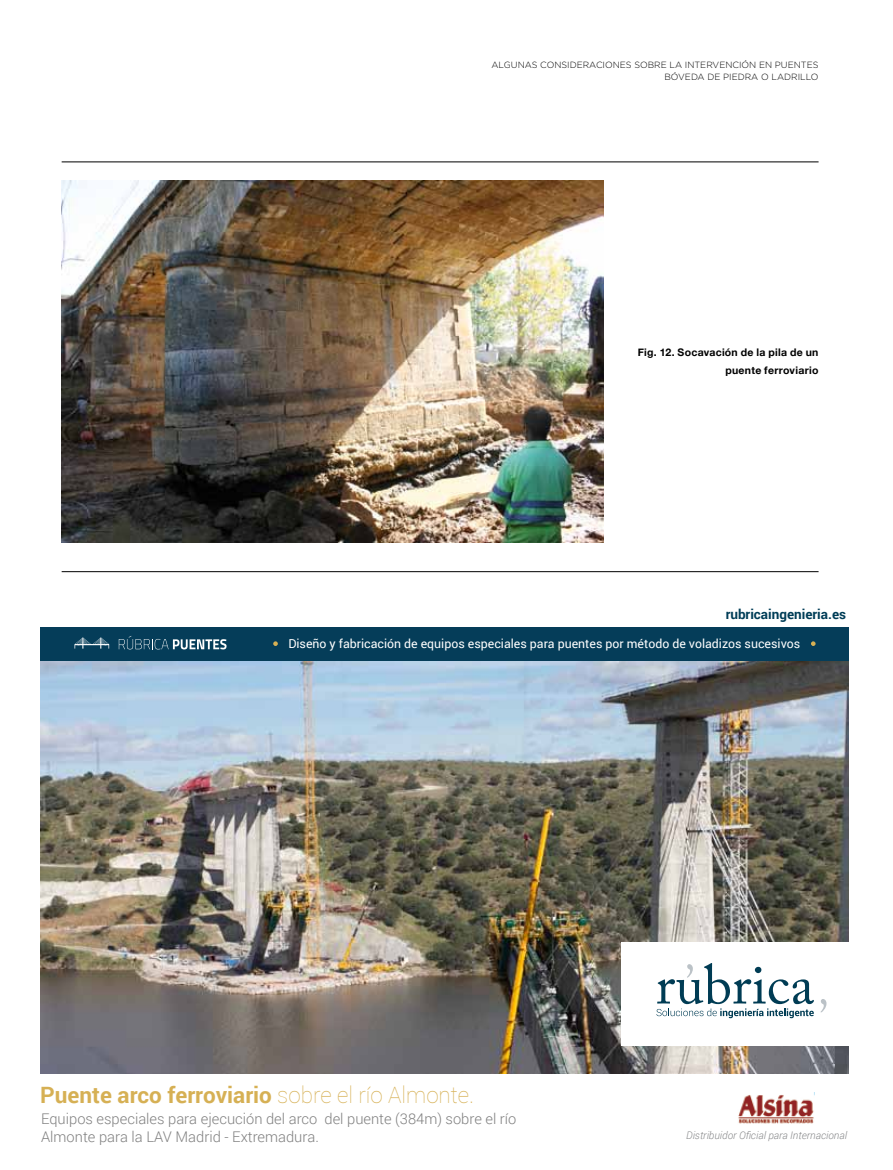
<style>
.page{position:relative;width:893px;height:1170px;background:#fff}
.page>*{position:absolute;margin:0;border:0;box-sizing:border-box;transform-origin:0 0}
.t1{font:700 22.5px "Roboto";color:#d6b054}
.t2{font:300 14.7px/17.7px "Roboto";color:#808080}
.t3{font:700 13.5px "Roboto";color:#003d57}
.t4{font:12.3px "Roboto";color:#fff}
.t5{font:700 10.5px/18px "Helvetica Neue";letter-spacing:.025em;color:#000;text-align:right}
.t6{font:italic 300 10.5px "Roboto";color:#87888a}
.t7{font:300 9px "Gotham";color:#000}
.s1{font-weight:100}
</style>
<div class="page">
<hr style="left:62px;top:162px;width:757px;height:1px;background:#000">
<img style="left:62px;top:181px;width:542px;height:361px">
<img style="left:40px;top:660px;width:808px;height:413px">
<div style="left:40px;top:627px;width:808px;height:33px;background:#053d59"></div>
<svg style="left:273px;top:641px;width:5px;height:5px"></svg>
<svg style="left:811px;top:641px;width:5px;height:5px"></svg>
<svg style="left:119px;top:636px;width:108px;height:13px"></svg>
<svg style="left:75px;top:637px;width:34px;height:11px"></svg>
<div style="left:622px;top:941px;width:269px;height:104px;background:#fff"></div>
<svg style="left:821px;top:999px;width:5px;height:13px"></svg>
<svg style="left:656px;top:963px;width:158px;height:55px"></svg>
<img style="left:738px;top:1094px;width:76px;height:30px">
<hr style="left:62px;top:571px;width:757px;height:1px;background:#000">
<p class="t7" style="left:491px;top:59px;width:27px">ALGUNA</p>
<p class="t7" style="left:532px;top:59px;width:46px">S CONSIDERA</p>
<p class="t7" style="left:596px;top:59px;width:17px">CIONE</p>
<p class="t7" style="left:626px;top:59px;width:22px">S SOBRE</p>
<p class="t7" style="left:669px;top:59px;width:113px">LA INTERVENCIÓN EN PUEN</p>
<p class="t7" style="left:801px;top:59px;width:19px">TES</p>
<p class="t7" style="left:664px;top:71px;width:28px">BÓVEDA</p>
<p class="t7" style="left:707px;top:71px;width:32px">DE PIEDRA</p>
<p class="t7" style="left:761px;top:71px;width:24px">O LADR</p>
<p class="t7" style="left:798px;top:71px;width:21px">ILLO</p>
<p class="t5" style="left:638px;top:343px;width:182px">Fig. 12. Socavación de la pila de un puente ferroviario</p>
<p class="t3" style="left:726px;top:605px;width:122px">rubricaingenieria.es</p>
<p class="t4" style="left:288px;top:634px;width:513px">Diseño y fabricación de equipos especiales para puentes por método de voladizos sucesivos</p>
<h1 class="t1" style="left:40px;top:1078px;width:435px">Puente arco ferroviario <span class="s1">sobre el río Almonte.</span></h1>
<p class="t2" style="left:41px;top:1109px;width:477px">Equipos especiales para ejecución del arco del puente (384m) sobre el río<br>Almonte para la LAV Madrid - Extremadura.</p>
<p class="t6" style="left:686px;top:1127px;width:162px">Distribuidor Oficial para Internacional</p>
</div>
